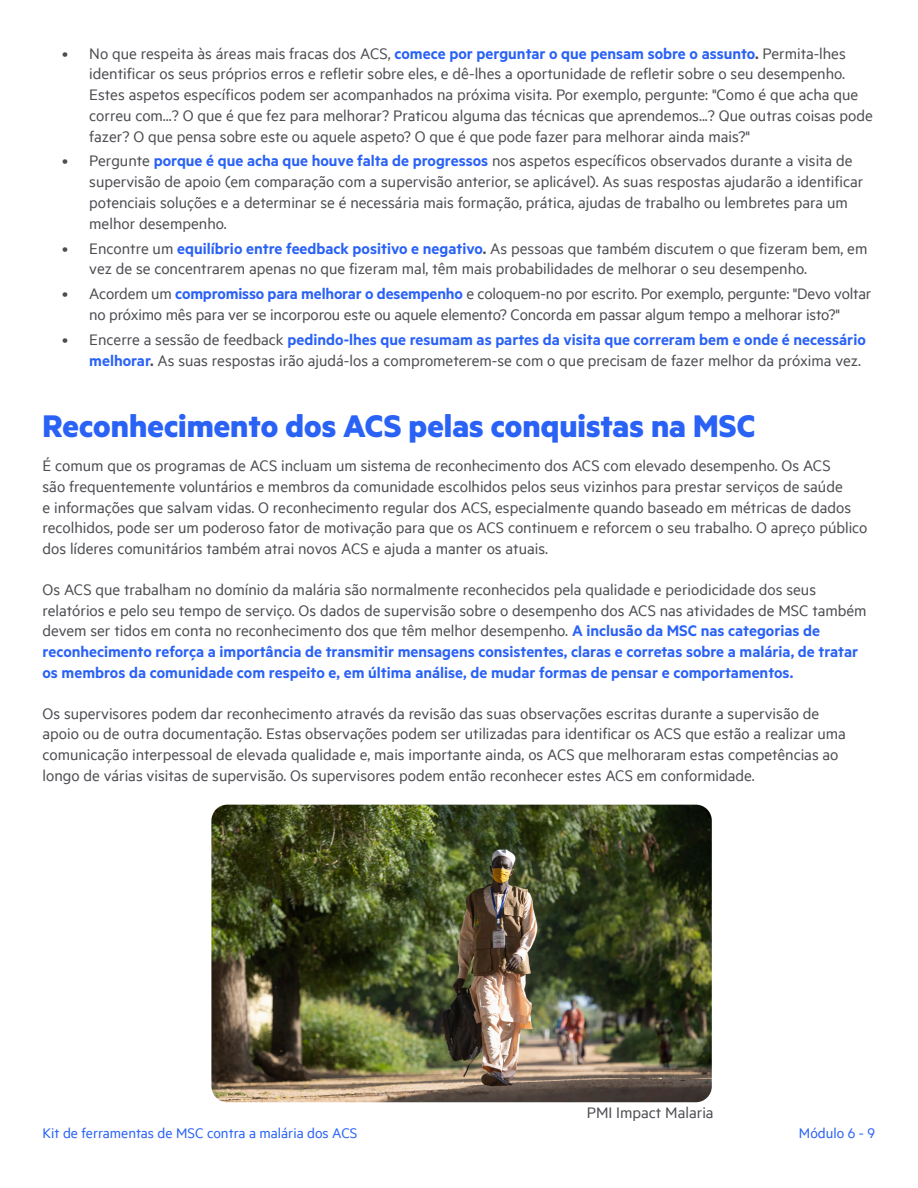
<style>
.page{position:relative;width:918px;height:1188px;background:#fff}
.page>*{position:absolute;margin:0;border:0;box-sizing:border-box;transform-origin:0 0}
.Heading{font:700 35.25px "Metric";color:#2a62f6}
.Base_text{font:17.25px/20.7px "Metric";color:#4d4e53}
.t1{font:15.75px "Metric";color:#2a62f6}
.s1{font-weight:600;color:#2a62f6}
.s2{font-weight:600}
</style>
<div class="page">
<img style="left:211px;top:805px;width:501px;height:297px">
<p class="Base_text" style="left:89px;top:42px;width:785px;text-indent:-27px">• No que respeita às áreas mais fracas dos ACS, <span class="s1">comece por perguntar o que pensam sobre o assunto</span><span class="s2">.</span> Permita-lhes identificar os seus próprios erros e refletir sobre eles, e dê-lhes a oportunidade de refletir sobre o seu desempenho.<br>Estes aspetos específicos podem ser acompanhados na próxima visita. Por exemplo, pergunte: "Como é que acha que correu com...? O que é que fez para melhorar? Praticou alguma das técnicas que aprendemos...? Que outras coisas pode fazer? O que pensa sobre este ou aquele aspeto? O que é que pode fazer para melhorar ainda mais?"</p>
<p class="Base_text" style="left:89px;top:150px;width:776px;text-indent:-27px">• Pergunte <span class="s1">porque é que acha que houve falta de progressos</span> nos aspetos específicos observados durante a visita de supervisão de apoio (em comparação com a supervisão anterior, se aplicável). As suas respostas ajudarão a identificar potenciais soluções e a determinar se é necessária mais formação, prática, ajudas de trabalho ou lembretes para um melhor desempenho.</p>
<p class="Base_text" style="left:89px;top:237px;width:780px;text-indent:-27px">• Encontre um <span class="s1">equilíbrio entre feedback positivo e negativo</span><span class="s2">.</span> As pessoas que também discutem o que fizeram bem, em vez de se concentrarem apenas no que fizeram mal, têm mais probabilidades de melhorar o seu desempenho.</p>
<p class="Base_text" style="left:62px;top:283px;width:811px;text-align:center">• Acordem um <span class="s1">compromisso para melhorar o desempenho</span> e coloquem-no por escrito. Por exemplo, pergunte: "Devo voltar no próximo mês para ver se incorporou este ou aquele elemento? Concorda em passar algum tempo a melhorar isto?"</p>
<p class="Base_text" style="left:62px;top:329px;width:805px;text-align:right">• Encerre a sessão de feedback <span class="s1">pedindo-lhes que resumam as partes da visita que correram bem e onde é necessário melhorar</span><span class="s2">.</span> As suas respostas irão ajudá-los a comprometerem-se com o que precisam de fazer melhor da próxima vez.</p>
<p class="Heading" style="left:43px;top:405px;width:714px">Reconhecimento dos ACS pelas conquistas na MSC</p>
<p class="Base_text" style="left:43px;top:455px;width:826px">É comum que os programas de ACS incluam um sistema de reconhecimento dos ACS com elevado desempenho. Os ACS<br>são frequentemente voluntários e membros da comunidade escolhidos pelos seus vizinhos para prestar serviços de saúde<br>e informações que salvam vidas. O reconhecimento regular dos ACS, especialmente quando baseado em métricas de dados recolhidos, pode ser um poderoso fator de motivação para que os ACS continuem e reforcem o seu trabalho. O apreço público dos líderes comunitários também atrai novos ACS e ajuda a manter os atuais.</p>
<p class="Base_text" style="left:43px;top:579px;width:826px">Os ACS que trabalham no domínio da malária são normalmente reconhecidos pela qualidade e periodicidade dos seus relatórios e pelo seu tempo de serviço. Os dados de supervisão sobre o desempenho dos ACS nas atividades de MSC também devem ser tidos em conta no reconhecimento dos que têm melhor desempenho. <span class="s1">A inclusão da MSC nas categorias de reconhecimento reforça a importância de transmitir mensagens consistentes, claras e corretas sobre a malária, de tratar os membros da comunidade com respeito e, em última análise, de mudar formas de pensar e comportamentos.</span></p>
<p class="Base_text" style="left:43px;top:702px;width:805px">Os supervisores podem dar reconhecimento através da revisão das suas observações escritas durante a supervisão de apoio ou de outra documentação. Estas observações podem ser utilizadas para identificar os ACS que estão a realizar uma comunicação interpessoal de elevada qualidade e, mais importante ainda, os ACS que melhoraram estas competências ao longo de várias visitas de supervisão. Os supervisores podem então reconhecer estes ACS em conformidade.</p>
<p class="Base_text" style="left:587px;top:1102px;width:128px">PMI Impact Malaria</p>
<p class="t1" style="left:43px;top:1124px;width:317px">Kit de ferramentas de MSC contra a malária dos ACS</p>
<p class="t1" style="left:799px;top:1124px;width:78px">Módulo 6 - 9</p>
</div>
